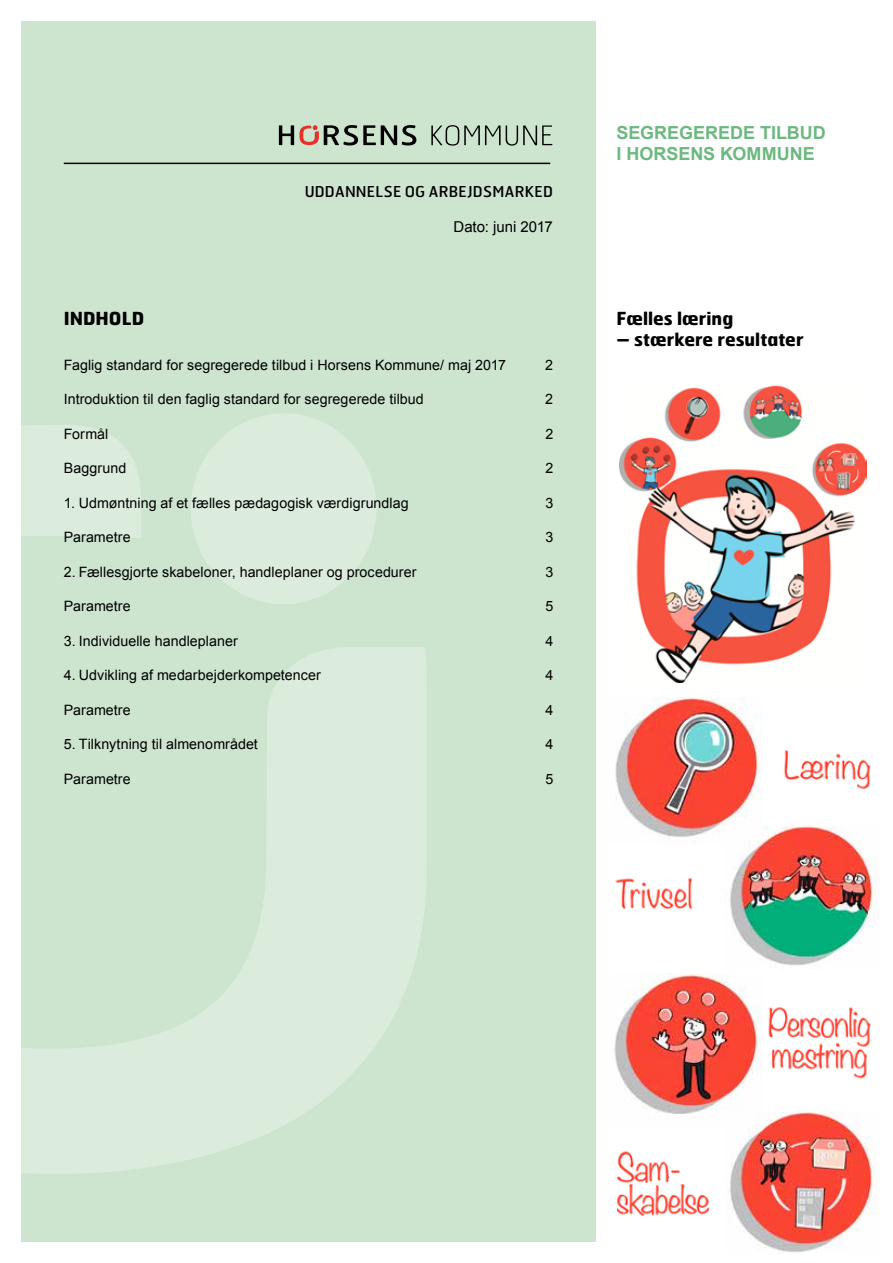
<style>
.page{position:relative;width:893px;height:1263px;background:#fff}
.page>*{position:absolute;margin:0;border:0;box-sizing:border-box;transform-origin:0 0}
.t1{font:700 18px "Hermes FB";color:#000}
.t2{font:700 18px/21.6px "Arial";color:#6cb97f}
.t3{font:15px "Hermes FB";letter-spacing:.015em;color:#000}
.t4{font:15px "Arial";color:#000}
.t5{font:14.25px "Arial";letter-spacing:.005em;color:#000}
</style>
<div class="page">
<div style="left:21px;top:21px;width:575px;height:1221px;background:#cde4ce"></div>
<svg style="left:21px;top:423px;width:406px;height:751px"></svg>
<div style="left:192px;top:414px;width:183px;height:189px;background:#dbecdc;border-radius:50%"></div>
<svg style="left:431px;top:125px;width:121px;height:21px"></svg>
<svg style="left:279px;top:125px;width:137px;height:20px"></svg>
<hr style="left:64px;top:163px;width:486px;height:1px;background:#000">
<img style="left:619px;top:385px;width:247px;height:298px">
<img style="left:768px;top:1007px;width:103px;height:72px">
<img style="left:614px;top:973px;width:148px;height:141px">
<img style="left:615px;top:698px;width:148px;height:139px">
<img style="left:784px;top:751px;width:87px;height:38px">
<img style="left:725px;top:825px;width:154px;height:141px">
<img style="left:615px;top:878px;width:78px;height:32px">
<img style="left:724px;top:1112px;width:154px;height:140px">
<img style="left:616px;top:1151px;width:52px;height:32px">
<img style="left:617px;top:1183px;width:92px;height:34px">
<svg style="left:672px;top:1170px;width:6px;height:3px"></svg>
<p class="t3" style="left:305px;top:182px;width:250px">UDDANNELSE OG ARBEJDSMARKED</p>
<p class="t4" style="left:453px;top:217px;width:101px">Dato: juni 2017</p>
<p class="t1" style="left:64px;top:307px;width:82px">INDHOLD</p>
<p class="t5" style="left:64px;top:355px;width:444px">Faglig standard for segregerede tilbud i Horsens Kommune/ maj 2017</p>
<p class="t5" style="left:545px;top:355px;width:9px">2</p>
<p class="t5" style="left:64px;top:390px;width:361px">Introduktion til den faglig standard for segregerede tilbud</p>
<p class="t5" style="left:545px;top:390px;width:9px">2</p>
<p class="t5" style="left:64px;top:424px;width:46px">Formål</p>
<p class="t5" style="left:545px;top:424px;width:9px">2</p>
<p class="t5" style="left:64px;top:459px;width:64px">Baggrund</p>
<p class="t5" style="left:545px;top:459px;width:9px">2</p>
<p class="t5" style="left:64px;top:493px;width:346px">1. Udmøntning af et fælles pædagogisk værdigrundlag</p>
<p class="t5" style="left:545px;top:493px;width:9px">3</p>
<p class="t5" style="left:64px;top:528px;width:68px">Parametre</p>
<p class="t5" style="left:545px;top:528px;width:9px">3</p>
<p class="t5" style="left:64px;top:562px;width:354px">2. Fællesgjorte skabeloner, handleplaner og procedurer</p>
<p class="t5" style="left:545px;top:562px;width:9px">3</p>
<p class="t5" style="left:64px;top:597px;width:68px">Parametre</p>
<p class="t5" style="left:545px;top:597px;width:9px">5</p>
<p class="t5" style="left:64px;top:631px;width:175px">3. Individuelle handleplaner</p>
<p class="t5" style="left:545px;top:631px;width:9px">4</p>
<p class="t5" style="left:64px;top:666px;width:259px">4. Udvikling af medarbejderkompetencer</p>
<p class="t5" style="left:545px;top:666px;width:9px">4</p>
<p class="t5" style="left:64px;top:700px;width:68px">Parametre</p>
<p class="t5" style="left:545px;top:700px;width:9px">4</p>
<p class="t5" style="left:64px;top:735px;width:196px">5. Tilknytning til almenområdet</p>
<p class="t5" style="left:545px;top:735px;width:9px">4</p>
<p class="t5" style="left:64px;top:769px;width:68px">Parametre</p>
<p class="t5" style="left:545px;top:769px;width:9px">5</p>
<p class="t2" style="left:617px;top:122px;width:211px">SEGREGEREDE TILBUD<br>I HORSENS KOMMUNE</p>
<p class="t1" style="left:617px;top:307px;width:118px">Fælles læring</p>
<p class="t1" style="left:617px;top:328px;width:188px">– stærkere resultater</p>
</div>
